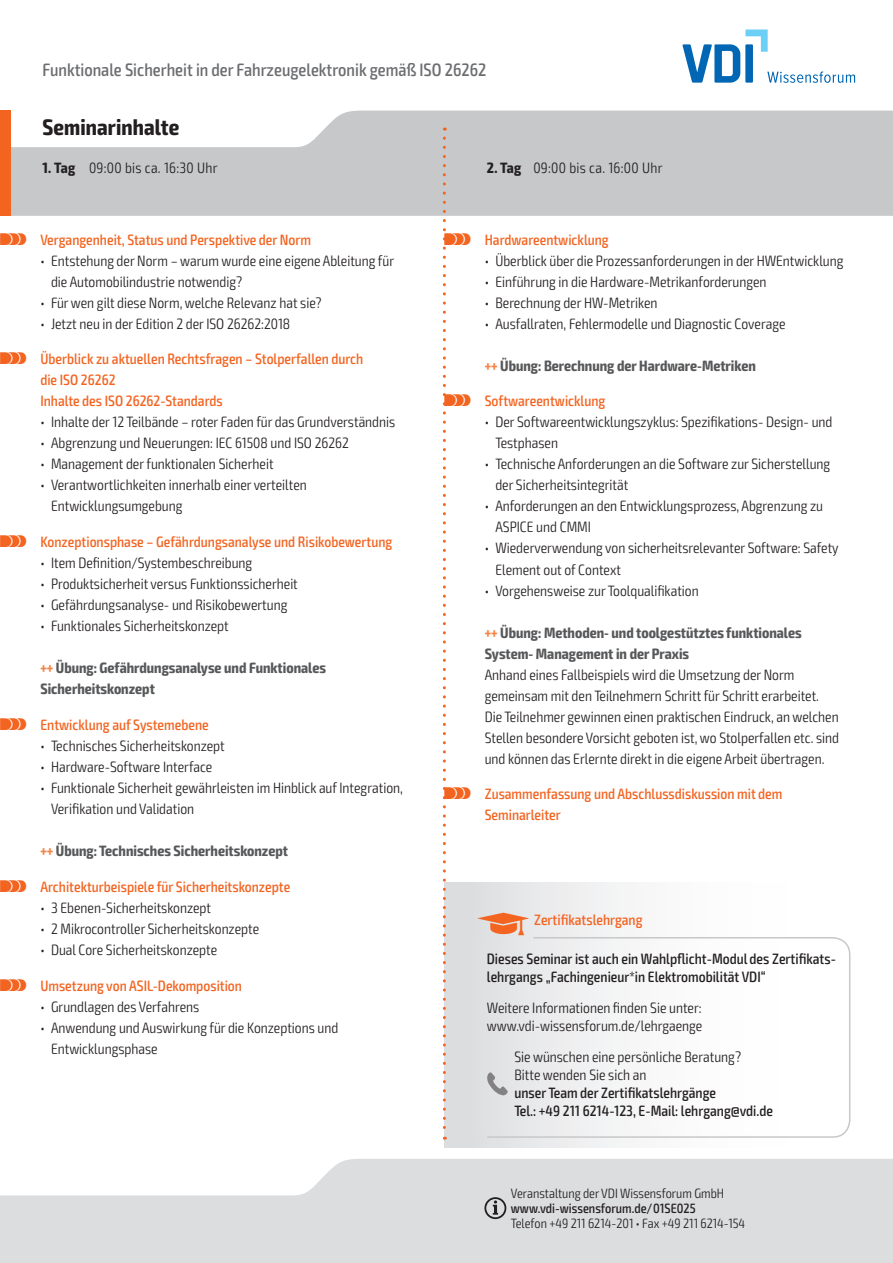
<style>
.page{position:relative;width:893px;height:1263px;background:#fff}
.page>*{position:absolute;margin:0;border:0;box-sizing:border-box;transform-origin:0 0}
.t1{font:700 condensed 22.5px "Exo 2";letter-spacing:.005em;color:#231f20}
.t2{font:500 condensed 18px "Exo 2";color:#6c6d70}
.t3{font:300 condensed 15px/21px "Exo 2";color:#231f20}
.t4{font:500 condensed 15px/21px "Exo 2";color:#f36421}
.t5{font:700 condensed 15px/21px "Exo 2";color:#57585a}
.t6{font:500 condensed 15px/18px "Exo 2";color:#231f20}
.t7{font:300 condensed 15px "Exo 2";letter-spacing:.02em;color:#231f20}
.t8{font:300 condensed 13.5px "Exo 2";color:#231f20}
.t9{font:500 condensed 13.5px "Exo 2";color:#231f20}
.s1{font-weight:700}
.s2{font-family:"VDI Iconset S4 A Regular";font-weight:400;font-stretch:normal}
.s3{color:#f58345}
</style>
<div class="page">
<svg style="left:0;top:1159px;width:893px;height:104px;background:#e0e1e3"></svg>
<svg style="left:11px;top:111px;width:882px;height:105px;background:#cdced0"></svg>
<div style="left:0;top:111px;width:11px;height:105px;background:#f36421"></div>
<svg style="left:484px;top:1197px;width:22px;height:22px"></svg>
<svg style="left:682px;top:30px;width:173px;height:53px"></svg>
<div style="left:444px;top:882px;width:406px;height:265px;background:linear-gradient(to right,#dfe0e2,#fff)"></div>
<svg style="left:486px;top:936px;width:365px;height:202px"></svg>
<div style="left:444px;top:942px;width:394px;height:191px;background:linear-gradient(to right,#dfe0e2,#fff)"></div>
<svg style="left:487px;top:1072px;width:21px;height:24px"></svg>
<svg style="left:443px;top:138px;width:3px;height:1002px"></svg>
<p class="t2" style="left:43px;top:59px;width:445px">Funktionale Sicherheit in der Fahrzeugelektronik gemäß ISO 26262</p>
<h1 class="t1" style="left:43px;top:113px;width:138px">Seminarinhalte</h1>
<p class="t7" style="left:43px;top:159px;width:177px"><span class="s1">1. Tag</span> 09:00 bis ca. 16:30 Uhr</p>
<p class="t7" style="left:487px;top:159px;width:177px"><span class="s1">2. Tag</span> 09:00 bis ca. 16:00 Uhr</p>
<p class="t4" style="left:0;top:229px;width:313px"><span class="s2">S</span> Vergangenheit, Status und Perspektive der Norm</p>
<p class="t3" style="left:51px;top:250px;width:345px;text-indent:-11px">• Entstehung der Norm – warum wurde eine eigene Ableitung für die Automobilindustrie notwendig?</p>
<p class="t3" style="left:40px;top:292px;width:283px">• Für wen gilt diese Norm, welche Relevanz hat sie?</p>
<p class="t3" style="left:40px;top:313px;width:251px">• Jetzt neu in der Edition 2 der ISO 26262:2018</p>
<p class="t4" style="left:40px;top:349px;width:324px;text-indent:-40px"><span class="s2">S</span> Überblick zu aktuellen Rechtsfragen – Stolperfallen durch die ISO 26262<br>Inhalte des ISO 26262-Standards</p>
<p class="t3" style="left:40px;top:412px;width:356px">• Inhalte der 12 Teilbände – roter Faden für das Grundverständnis</p>
<p class="t3" style="left:40px;top:433px;width:310px">• Abgrenzung und Neuerungen: IEC 61508 und ISO 26262</p>
<p class="t3" style="left:40px;top:454px;width:235px">• Management der funktionalen Sicherheit</p>
<p class="t3" style="left:51px;top:475px;width:257px;text-indent:-11px">• Verantwortlichkeiten innerhalb einer verteilten<br>Entwicklungsumgebung</p>
<p class="t4" style="left:0;top:532px;width:394px"><span class="s2">S</span> Konzeptionsphase – Gefährdungsanalyse und Risikobewertung</p>
<p class="t3" style="left:40px;top:553px;width:213px">• Item Definition/Systembeschreibung</p>
<p class="t3" style="left:40px;top:574px;width:259px">• Produktsicherheit versus Funktionssicherheit</p>
<p class="t3" style="left:40px;top:595px;width:249px">• Gefährdungsanalyse- und Risikobewertung</p>
<p class="t3" style="left:40px;top:616px;width:190px">• Funktionales Sicherheitskonzept</p>
<p class="t5" style="left:40px;top:658px;width:287px"><span class="s3">+++</span> Übung: Gefährdungsanalyse und Funktionales<br>Sicherheitskonzept</p>
<p class="t4" style="left:0;top:715px;width:210px"><span class="s2">S</span> Entwicklung auf Systemebene</p>
<p class="t3" style="left:40px;top:736px;width:186px">• Technisches Sicherheitskonzept</p>
<p class="t3" style="left:40px;top:757px;width:173px">• Hardware-Software Interface</p>
<p class="t3" style="left:51px;top:778px;width:353px;text-indent:-11px">• Funktionale Sicherheit gewährleisten im Hinblick auf Integration,<br>Verifikation und Validation</p>
<p class="t5" style="left:40px;top:841px;width:249px"><span class="s3">+++</span> Übung: Technisches Sicherheitskonzept</p>
<p class="t4" style="left:0;top:877px;width:292px"><span class="s2">S</span> Architekturbeispiele für Sicherheitskonzepte</p>
<p class="t3" style="left:40px;top:898px;width:172px">• 3 Ebenen-Sicherheitskonzept</p>
<p class="t3" style="left:40px;top:919px;width:220px">• 2 Mikrocontroller Sicherheitskonzepte</p>
<p class="t3" style="left:40px;top:940px;width:178px">• Dual Core Sicherheitskonzepte</p>
<p class="t4" style="left:0;top:976px;width:244px"><span class="s2">S</span> Umsetzung von ASIL-Dekomposition</p>
<p class="t3" style="left:40px;top:997px;width:160px">• Grundlagen des Verfahrens</p>
<p class="t3" style="left:51px;top:1018px;width:289px;text-indent:-11px">• Anwendung und Auswirkung für die Konzeptions und<br>Entwicklungsphase</p>
<p class="t4" style="left:444px;top:229px;width:166px"><span class="s2">S</span> Hardwareentwicklung</p>
<p class="t3" style="left:485px;top:250px;width:360px">• Überblick über die Prozessanforderungen in der HWEntwicklung</p>
<p class="t3" style="left:485px;top:271px;width:283px">• Einführung in die Hardware-Metrikanforderungen</p>
<p class="t3" style="left:485px;top:292px;width:174px">• Berechnung der HW-Metriken</p>
<p class="t3" style="left:485px;top:313px;width:302px">• Ausfallraten, Fehlermodelle und Diagnostic Coverage</p>
<p class="t5" style="left:485px;top:355px;width:273px"><span class="s3">+++</span> Übung: Berechnung der Hardware-Metriken</p>
<p class="t4" style="left:444px;top:391px;width:163px"><span class="s2">S</span> Softwareentwicklung</p>
<p class="t3" style="left:495px;top:412px;width:339px;text-indent:-11px">• Der Softwareentwicklungszyklus: Spezifikations- Design- und<br>Testphasen</p>
<p class="t3" style="left:495px;top:454px;width:336px;text-indent:-11px">• Technische Anforderungen an die Software zur Sicherstellung der Sicherheitsintegrität</p>
<p class="t3" style="left:495px;top:496px;width:329px;text-indent:-11px">• Anforderungen an den Entwicklungsprozess, Abgrenzung zu<br>ASPICE und CMMI</p>
<p class="t3" style="left:495px;top:538px;width:345px;text-indent:-11px">• Wiederverwendung von sicherheitsrelevanter Software: Safety<br>Element out of Context</p>
<p class="t3" style="left:485px;top:580px;width:215px">• Vorgehensweise zur Toolqualifikation</p>
<p class="t5" style="left:485px;top:622px;width:318px"><span class="s3">+++</span> Übung: Methoden- und toolgestütztes funktionales<br>System- Management in der Praxis</p>
<p class="t3" style="left:485px;top:664px;width:356px">Anhand eines Fallbeispiels wird die Umsetzung der Norm gemeinsam mit den Teilnehmern Schritt für Schritt erarbeitet.<br>Die Teilnehmer gewinnen einen praktischen Eindruck, an welchen Stellen besondere Vorsicht geboten ist, wo Stolperfallen etc. sind und können das Erlernte direkt in die eigene Arbeit übertragen.</p>
<p class="t4" style="left:485px;top:784px;width:299px;text-indent:-40px"><span class="s2">S</span> Zusammenfassung und Abschlussdiskussion mit dem<br>Seminarleiter</p>
<p class="t4" style="left:478px;top:910px;width:166px"><span class="s2">Z</span> Zertifikatslehrgang</p>
<p class="t6" style="left:487px;top:950px;width:350px">Dieses Seminar ist auch ein Wahlpflicht-Modul des Zertifikats&shy;lehrgangs „Fachingenieur*in Elektromobilität VDI“</p>
<p class="t3" style="left:487px;top:999px;width:217px;line-height:18px">Weitere Informationen finden Sie unter: www.vdi-wissensforum.de/lehrgaenge</p>
<p class="t3" style="left:514px;top:1048px;width:228px;line-height:18px">Sie wünschen eine persönliche Beratung?<br>Bitte wenden Sie sich an</p>
<p class="t6" style="left:514px;top:1084px;width:260px">unser Team der Zertifikatslehrgänge<br>Tel.: +49 211 6214-123, E-Mail: lehrgang@vdi.de</p>
<p class="t8" style="left:511px;top:1185px;width:215px">Veranstaltung der VDI Wissensforum GmbH</p>
<p class="t9" style="left:511px;top:1200px;width:186px">www.vdi-wissensforum.de/01SE025</p>
<p class="t8" style="left:511px;top:1215px;width:236px">Telefon +49 211 6214-201 • Fax +49 211 6214-154</p>
</div>
